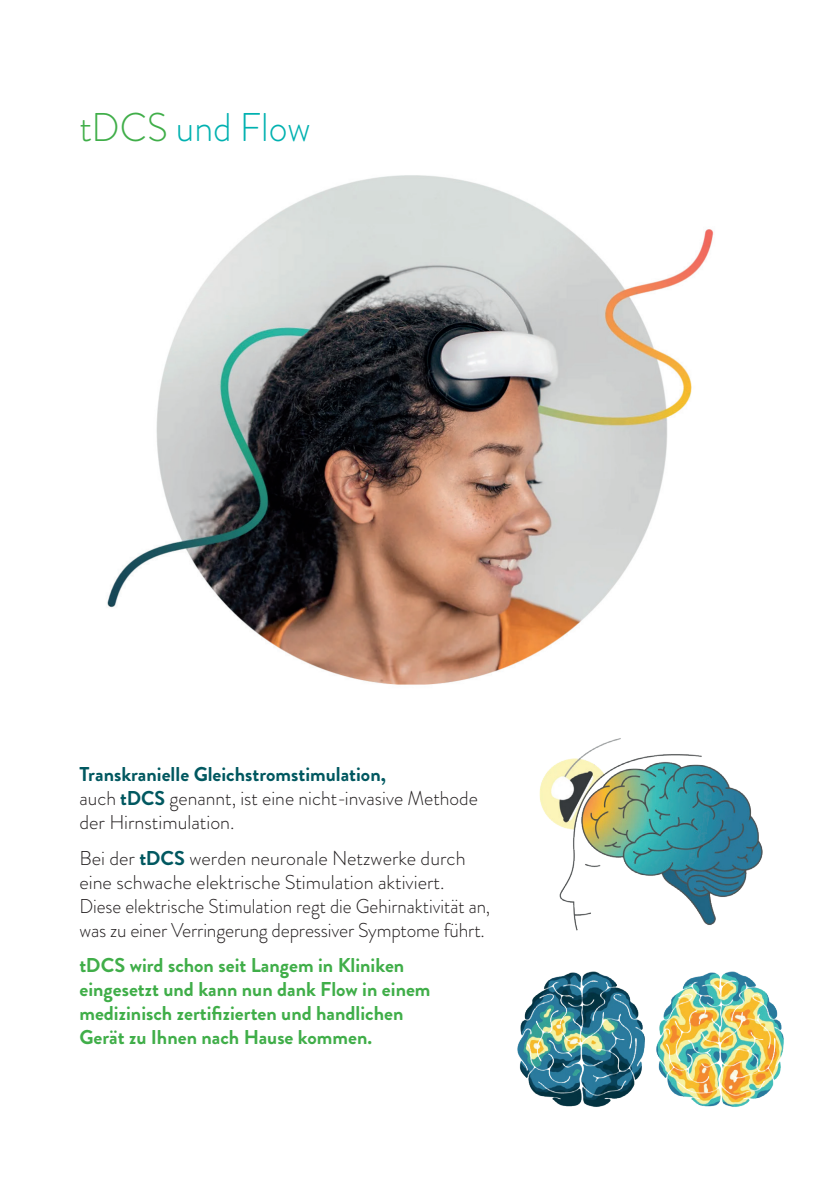
<style>
.page{position:relative;width:840px;height:1191px;background:#fff}
.page>*{position:absolute;margin:0;border:0;box-sizing:border-box;transform-origin:0 0}
.t1{font:300 40px "Brandon Grotesque";color:#00b1b0;scale:.95 1}
.t2{font:300 20px/24px "Brandon Grotesque";color:#231f20}
.t3{font:700 20px/24px "Brandon Grotesque";color:#40ae49}
.s1{color:#40ae49}
.s2{font-weight:700;color:#015860}
</style>
<div class="page">
<img style="left:107px;top:175px;width:607px;height:510px">
<img style="left:539px;top:738px;width:224px;height:192px">
<img style="left:517px;top:971px;width:267px;height:136px">
<h1 class="t1" style="left:79px;top:100px;width:245px"><span class="s1">tDCS</span> und Flow</h1>
<p class="t2" style="left:79px;top:762px;width:399px"><span class="s2">Transkranielle Gleichstromstimulation,<br></span>auch <span class="s2">tDCS</span> genannt, ist eine nicht-invasive Methode der Hirnstimulation.</p>
<p class="t2" style="left:79px;top:845px;width:412px">Bei der <span class="s2">tDCS</span> werden neuronale Netzwerke durch eine schwache elektrische Stimulation aktiviert.<br>Diese elektrische Stimulation regt die Gehirnaktivität an, was zu einer Verringerung depressiver Symptome führt.</p>
<p class="t3" style="left:79px;top:953px;width:352px">tDCS wird schon seit Langem in Kliniken eingesetzt und kann nun dank Flow in einem medizinisch zertifizierten und handlichen Gerät zu Ihnen nach Hause kommen.</p>
</div>
